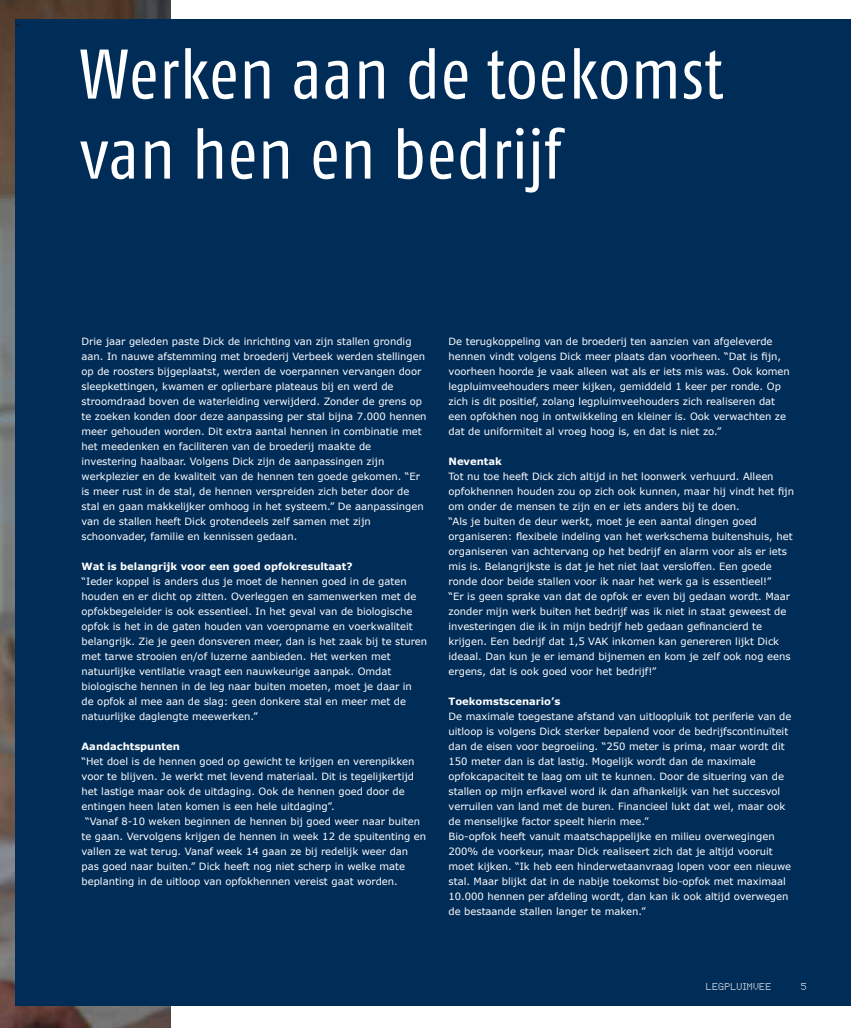
<style>
.page{position:relative;width:851px;height:1028px;background:#fff}
.page>*{position:absolute;margin:0;border:0;box-sizing:border-box;transform-origin:0 0}
.t1{font:70px/80px "Fago Co";letter-spacing:.01em;color:#fff}
.t2{font:15px "Verdana";color:#1a171c}
.t3{font:10px/15px "Verdana";color:#fff}
.t4{font:700 10px "Verdana";color:#fff}
.t5{font:10px "Dot Matrix Two";letter-spacing:.025em;color:#fff}
</style>
<div class="page">
<img style="left:0;top:0;width:171px;height:1028px">
<div style="left:15px;top:19px;width:835px;height:986px;background:#002c58"></div>
<h2 class="t2" style="left:15px;top:15px;width:6px">-</h2>
<h1 class="t1" style="left:80px;top:33px;width:645px">Werken aan de toekomst van hen en bedrijf</h1>
<p class="t3" style="left:81px;top:334px;width:346px">Drie jaar geleden paste Dick de inrichting van zijn stallen grondig aan. In nauwe afstemming met broederij Verbeek werden stellingen op de roosters bijgeplaatst, werden de voerpannen vervangen door sleepkettingen, kwamen er oplierbare plateaus bij en werd de stroomdraad boven de waterleiding verwijderd. Zonder de grens op te zoeken konden door deze aanpassing per stal bijna 7.000 hennen meer gehouden worden. Dit extra aantal hennen in combinatie met het meedenken en faciliteren van de broederij maakte de investering haalbaar. Volgens Dick zijn de aanpassingen zijn werkplezier en de kwaliteit van de hennen ten goede gekomen. “Er is meer rust in de stal, de hennen verspreiden zich beter door de stal en gaan makkelijker omhoog in het systeem.” De aanpassingen van de stallen heeft Dick grotendeels zelf samen met zijn schoonvader, familie en kennissen gedaan.</p>
<p class="t4" style="left:81px;top:560px;width:272px">Wat is belangrijk voor een goed opfokresultaat?</p>
<p class="t3" style="left:81px;top:574px;width:347px">“Ieder koppel is anders dus je moet de hennen goed in de gaten houden en er dicht op zitten. Overleggen en samenwerken met de opfokbegeleider is ook essentieel. In het geval van de biologische opfok is het in de gaten houden van voeropname en voerkwaliteit belangrijk. Zie je geen donsveren meer, dan is het zaak bij te sturen met tarwe strooien en/of luzerne aanbieden. Het werken met natuurlijke ventilatie vraagt een nauwkeurige aanpak. Omdat biologische hennen in de leg naar buiten moeten, moet je daar in<br>de opfok al mee aan de slag: geen donkere stal en meer met de natuurlijke daglengte meewerken.”</p>
<p class="t4" style="left:81px;top:740px;width:100px">Aandachtspunten</p>
<p class="t3" style="left:81px;top:754px;width:334px">“Het doel is de hennen goed op gewicht te krijgen en verenpikken</p>
<p class="t3" style="left:81px;top:769px;width:334px">voor te blijven. Je werkt met levend materiaal. Dit is tegelijkertijd</p>
<p class="t3" style="left:81px;top:784px;width:325px">het lastige maar ook de uitdaging. Ook de hennen goed door de</p>
<p class="t3" style="left:81px;top:799px;width:255px">entingen heen laten komen is een hele uitdaging”.</p>
<p class="t3" style="left:85px;top:814px;width:336px">“Vanaf 8-10 weken beginnen de hennen bij goed weer naar buiten</p>
<p class="t3" style="left:81px;top:829px;width:346px">te gaan. Vervolgens krijgen de hennen in week 12 de spuitenting en</p>
<p class="t3" style="left:81px;top:844px;width:328px">vallen ze wat terug. Vanaf week 14 gaan ze bij redelijk weer dan</p>
<p class="t3" style="left:81px;top:859px;width:325px">pas goed naar buiten.” Dick heeft nog niet scherp in welke mate</p>
<p class="t3" style="left:81px;top:874px;width:318px">beplanting in de uitloop van opfokhennen vereist gaat worden.</p>
<p class="t3" style="left:448px;top:334px;width:343px">De terugkoppeling van de broederij ten aanzien van afgeleverde hennen vindt volgens Dick meer plaats dan voorheen. “Dat is fijn, voorheen hoorde je vaak alleen wat als er iets mis was. Ook komen legpluimveehouders meer kijken, gemiddeld 1 keer per ronde. Op zich is dit positief, zolang legpluimveehouders zich realiseren dat een opfokhen nog in ontwikkeling en kleiner is. Ook verwachten ze dat de uniformiteit al vroeg hoog is, en dat is niet zo.”</p>
<p class="t4" style="left:448px;top:455px;width:55px">Neventak</p>
<p class="t3" style="left:448px;top:469px;width:347px">Tot nu toe heeft Dick zich altijd in het loonwerk verhuurd. Alleen opfokhennen houden zou op zich ook kunnen, maar hij vindt het fijn om onder de mensen te zijn en er iets anders bij te doen.<br>“Als je buiten de deur werkt, moet je een aantal dingen goed organiseren: flexibele indeling van het werkschema buitenshuis, het organiseren van achtervang op het bedrijf en alarm voor als er iets mis is. Belangrijkste is dat je het niet laat versloffen. Een goede ronde door beide stallen voor ik naar het werk ga is essentieel!”<br>“Er is geen sprake van dat de opfok er even bij gedaan wordt. Maar zonder mijn werk buiten het bedrijf was ik niet in staat geweest de investeringen die ik in mijn bedrijf heb gedaan gefinancierd te krijgen. Een bedrijf dat 1,5 VAK inkomen kan genereren lijkt Dick ideaal. Dan kun je er iemand bijnemen en kom je zelf ook nog eens ergens, dat is ook goed voor het bedrijf!”</p>
<p class="t4" style="left:448px;top:695px;width:113px">Toekomstscenario’s</p>
<p class="t3" style="left:448px;top:709px;width:344px">De maximale toegestane afstand van uitloopluik tot periferie van de uitloop is volgens Dick sterker bepalend voor de bedrijfscontinuïteit dan de eisen voor begroeiing. “250 meter is prima, maar wordt dit 150 meter dan is dat lastig. Mogelijk wordt dan de maximale opfokcapaciteit te laag om uit te kunnen. Door de situering van de stallen op mijn erfkavel word ik dan afhankelijk van het succesvol verruilen van land met de buren. Financieel lukt dat wel, maar ook de menselijke factor speelt hierin mee.”<br>Bio-opfok heeft vanuit maatschappelijke en milieu overwegingen 200% de voorkeur, maar Dick realiseert zich dat je altijd vooruit moet kijken. “Ik heb een hinderwetaanvraag lopen voor een nieuwe stal. Maar blijkt dat in de nabije toekomst bio-opfok met maximaal 10.000 hennen per afdeling wordt, dan kan ik ook altijd overwegen de bestaande stallen langer te maken.”</p>
<p class="t5" style="left:705px;top:981px;width:67px">LEGPLUIMVEE</p>
<p class="t5" style="left:800px;top:981px;width:7px">5</p>
</div>
